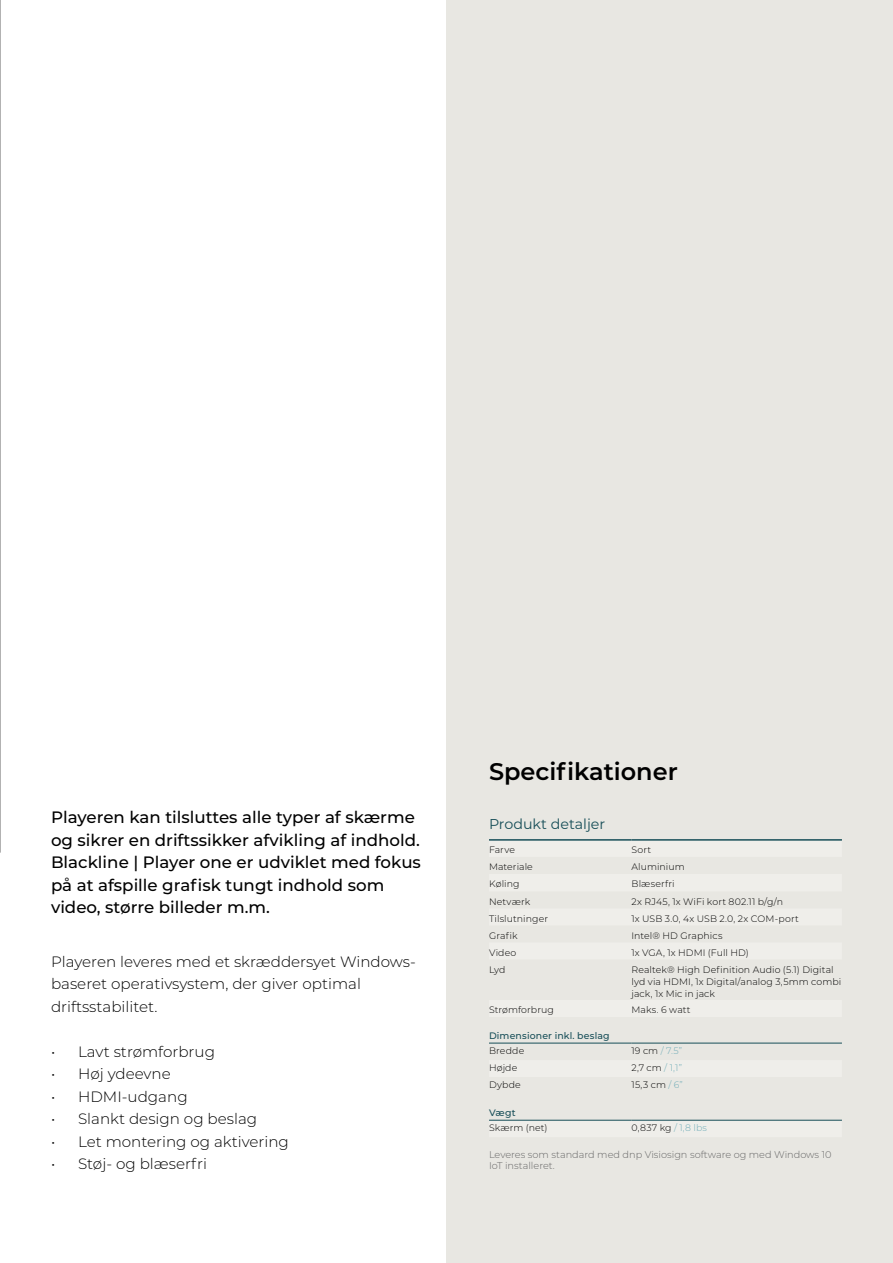
<style>
.page{position:relative;width:893px;height:1263px;background:#fff}
.page>*{position:absolute;margin:0;border:0;box-sizing:border-box;transform-origin:0 0}
.t1{font:600 24px "Montserrat";color:#000}
.t2{font:500 16.5px/22.5px "Montserrat";color:#000}
.t3{font:300 15px/22.5px "Montserrat";color:#000}
.t4{font:14.25px "Montserrat";color:#174e58}
.t5{font:300 9.75px/11.7px "Montserrat";color:#666}
.t6{font:300 9.3px/12px "Montserrat";letter-spacing:.01em;color:#000}
.t7{font:500 9.3px "Montserrat";letter-spacing:.015em;color:#174e58}
.t8{font:300 9.3px "Montserrat";color:#6facb7}
.s1{color:#000}
.s2{color:#6facb7}
</style>
<div class="page">
<div style="left:446px;top:0;width:447px;height:1263px;background:#e8e7e2"></div>
<img style="left:0;top:268px;width:1px;height:468px">
<svg style="left:489px;top:1042px;width:353px;height:78px"></svg>
<hr style="left:489px;top:839px;width:142px;height:2px;background:#174e58">
<hr style="left:489px;top:1043px;width:142px;height:1px;background:#174e58">
<hr style="left:631px;top:1043px;width:211px;height:1px;background:#174e58">
<hr style="left:489px;top:1120px;width:142px;height:1px;background:#174e58">
<hr style="left:631px;top:1120px;width:211px;height:1px;background:#174e58">
<hr style="left:631px;top:839px;width:211px;height:2px;background:#174e58">
<h2 class="t2" style="left:51px;top:807px;width:371px">Playeren kan tilsluttes alle typer af skærme og sikrer en driftssikker afvikling af indhold.<br>Blackline | Player one er udviklet med fokus på at afspille grafisk tungt indhold som video, større billeder m.m.</h2>
<h3 class="t3" style="left:51px;top:951px;width:366px">Playeren leveres med et skræddersyet Windows&shy;baseret operativsystem, der giver optimal driftsstabilitet.</h3>
<h3 class="t3" style="left:51px;top:1041px;width:165px">• Lavt strømforbrug</h3>
<h3 class="t3" style="left:51px;top:1063px;width:121px">• Høj ydeevne</h3>
<h3 class="t3" style="left:51px;top:1086px;width:138px">• HDMI-udgang</h3>
<h3 class="t3" style="left:51px;top:1108px;width:208px">• Slankt design og beslag</h3>
<h3 class="t3" style="left:51px;top:1131px;width:239px">• Let montering og aktivering</h3>
<h3 class="t3" style="left:51px;top:1153px;width:157px">• Støj- og blæserfri</h3>
<h1 class="t1" style="left:489px;top:762px;width:190px">Specifikationer</h1>
<h3 class="t4" style="left:489px;top:818px;width:118px">Produkt detaljer</h3>
<p class="t6" style="left:489px;top:844px;width:28px">Farve</p>
<p class="t6" style="left:631px;top:844px;width:21px">Sort</p>
<p class="t6" style="left:489px;top:861px;width:45px">Materiale</p>
<p class="t6" style="left:631px;top:861px;width:55px">Aluminium</p>
<p class="t6" style="left:489px;top:878px;width:32px">Køling</p>
<p class="t6" style="left:631px;top:878px;width:45px">Blæserfri</p>
<p class="t6" style="left:489px;top:896px;width:43px">Netværk</p>
<p class="t6" style="left:631px;top:896px;width:153px">2x RJ45, 1x WiFi kort 802.11 b/g/n</p>
<p class="t6" style="left:489px;top:913px;width:61px">Tilslutninger</p>
<p class="t6" style="left:631px;top:913px;width:169px">1x USB 3.0, 4x USB 2.0, 2x COM-port</p>
<p class="t6" style="left:489px;top:930px;width:30px">Grafik</p>
<p class="t6" style="left:631px;top:930px;width:92px">Intel® HD Graphics</p>
<p class="t6" style="left:489px;top:947px;width:29px">Video</p>
<p class="t6" style="left:631px;top:947px;width:119px">1x VGA, 1x HDMI (Full HD)</p>
<p class="t6" style="left:489px;top:964px;width:18px">Lyd</p>
<p class="t6" style="left:631px;top:964px;width:211px">Realtek® High Definition Audio (5.1) Digital lyd via HDMI, 1x Digital/analog 3,5mm combi jack, 1x Mic in jack</p>
<p class="t6" style="left:489px;top:1004px;width:66px">Strømforbrug</p>
<p class="t6" style="left:631px;top:1004px;width:61px">Maks. 6 watt</p>
<p class="t7" style="left:489px;top:1031px;width:122px">Dimensioner inkl. beslag</p>
<p class="t6" style="left:489px;top:1045px;width:37px">Bredde</p>
<p class="t8" style="left:631px;top:1046px;width:52px"><span class="s1">19 cm</span> / 7.5”</p>
<p class="t6" style="left:489px;top:1062px;width:30px">Højde</p>
<p class="t6" style="left:631px;top:1062px;width:52px">2,7 cm <span class="s2">/ 1,1”</span></p>
<p class="t6" style="left:489px;top:1079px;width:33px">Dybde</p>
<p class="t6" style="left:631px;top:1079px;width:53px">15,3 cm <span class="s2">/ 6”</span></p>
<p class="t7" style="left:489px;top:1108px;width:28px">Vægt</p>
<p class="t6" style="left:489px;top:1122px;width:60px">Skærm (net)</p>
<p class="t6" style="left:631px;top:1122px;width:77px">0,837 kg <span class="s2">/ 1,8 lbs</span></p>
<p class="t5" style="left:489px;top:1149px;width:344px">Leveres som standard med dnp Visiosign software og med Windows 10<br>IoT installeret.</p>
</div>
